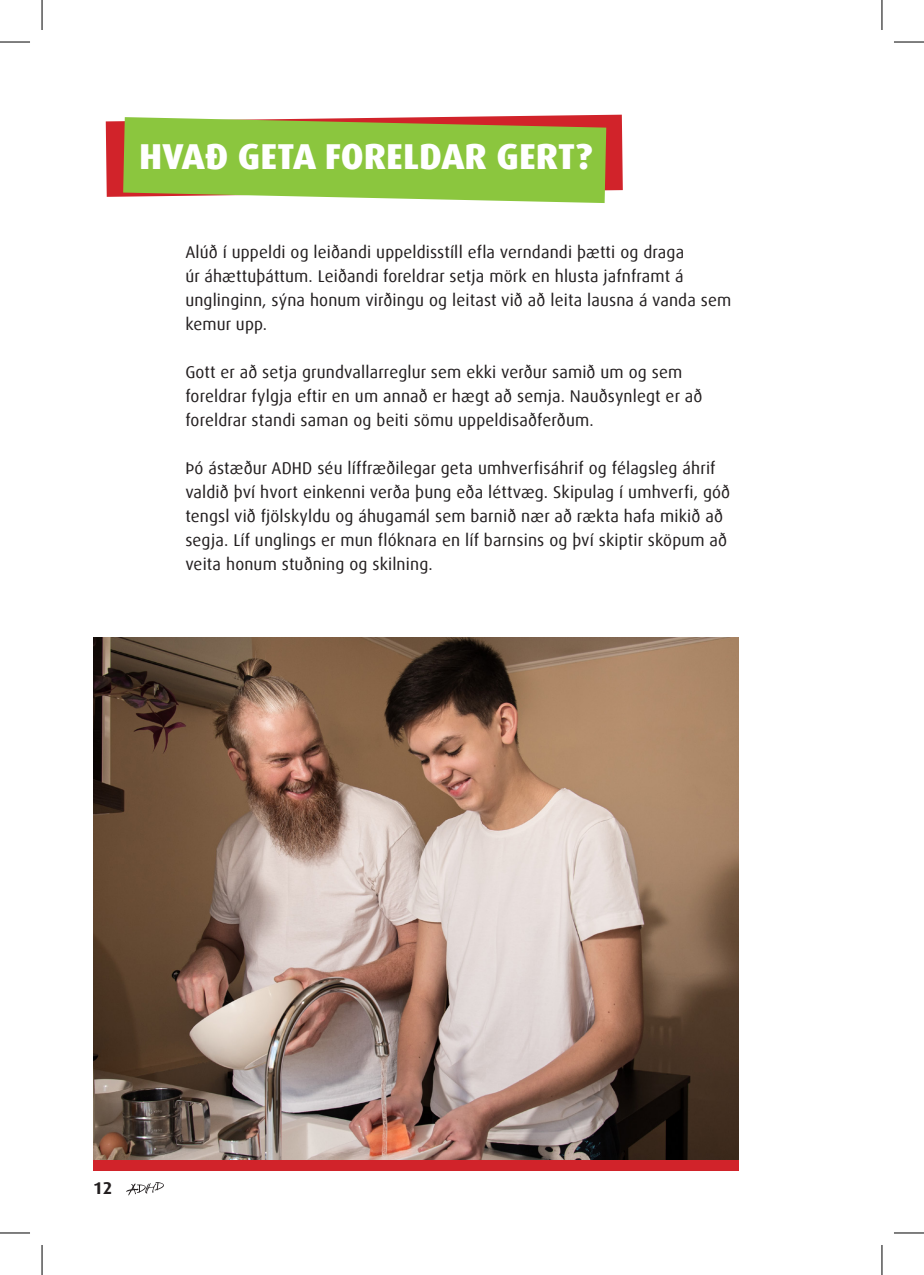
<style>
.page{position:relative;width:924px;height:1275px;background:#fff}
.page>*{position:absolute;margin:0;border:0;box-sizing:border-box;transform-origin:0 0}
.Fyrirsögn{font:800 36px "Dax Offc Pro";color:#fff}
.Meginmál{font:17px/24px "Dax Offc Pro";letter-spacing:.01em;color:#231f20}
.t1{font:700 17px "Dax Offc Pro";color:#231f20}
</style>
<div class="page">
<svg style="left:126px;top:1182px;width:38px;height:13px"></svg>
<img style="left:93px;top:637px;width:645px;height:522px">
<div style="left:93px;top:1159px;width:645px;height:11px;background:#d1232a"></div>
<svg style="left:106px;top:115px;width:516px;height:88px;background:#9cb84c"></svg>
<hr style="left:0;top:42px;width:30px;height:1px;background:#000">
<hr style="left:893px;top:42px;width:30px;height:1px;background:#000">
<hr style="left:0;top:1232px;width:30px;height:1px;background:#000">
<hr style="left:893px;top:1232px;width:30px;height:1px;background:#000">
<hr style="left:42px;top:0;width:1px;height:30px;background:#000">
<hr style="left:42px;top:1245px;width:1px;height:30px;background:#000">
<hr style="left:881px;top:0;width:1px;height:30px;background:#000">
<hr style="left:881px;top:1245px;width:1px;height:30px;background:#000">
<p class="Fyrirsögn" style="left:139px;top:133px;width:454px">HVAÐ GETA FORELDAR GERT?</p>
<p class="Meginmál" style="left:185px;top:240px;width:547px">Alúð í uppeldi og leiðandi uppeldisstíll efla verndandi þætti og draga<br>úr áhættuþáttum. Leiðandi foreldrar setja mörk en hlusta jafnframt á unglinginn, sýna honum virðingu og leitast við að leita lausna á vanda sem kemur upp.</p>
<p class="Meginmál" style="left:185px;top:360px;width:518px">Gott er að setja grundvallarreglur sem ekki verður samið um og sem foreldrar fylgja eftir en um annað er hægt að semja. Nauðsynlegt er að foreldrar standi saman og beiti sömu uppeldisaðferðum.</p>
<p class="Meginmál" style="left:185px;top:456px;width:546px">Þó ástæður ADHD séu líffræðilegar geta umhverfisáhrif og félagsleg áhrif valdið því hvort einkenni verða þung eða léttvæg. Skipulag í umhverfi, góð tengsl við fjölskyldu og áhugamál sem barnið nær að rækta hafa mikið að segja. Líf unglings er mun flóknara en líf barnsins og því skiptir sköpum að veita honum stuðning og skilning.</p>
<p class="t1" style="left:93px;top:1177px;width:21px">12</p>
</div>
